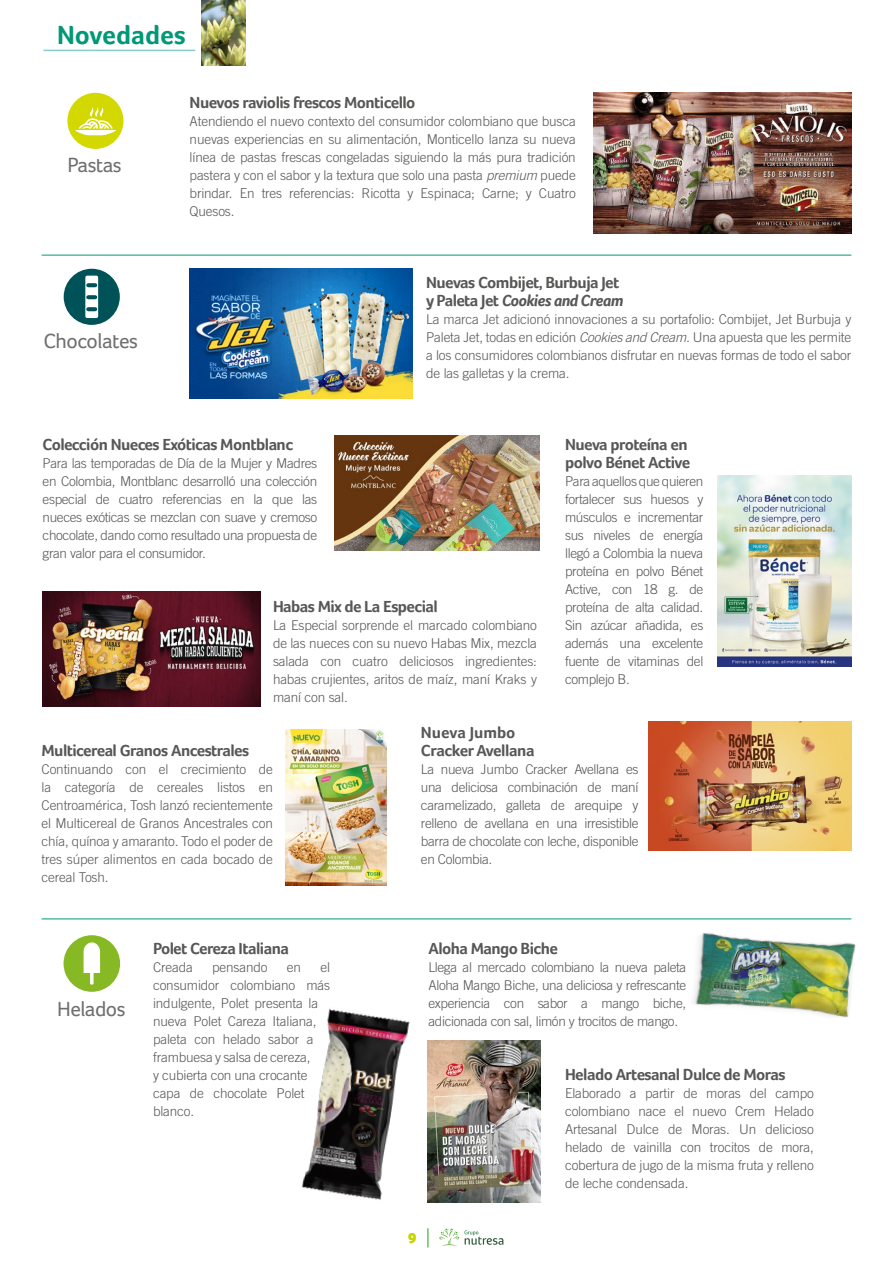
<style>
.page{position:relative;width:893px;height:1263px;background:#fff}
.page>*{position:absolute;margin:0;border:0;box-sizing:border-box;transform-origin:0 0}
.t1{font:700 27px "Foco";color:#009876}
.t2{font:21.15px "Foco";letter-spacing:-.025em;color:#706f6f}
.t3{font:700 16.5px/18px "Foco";letter-spacing:-.035em;color:#575756}
.t4{font:900 15px "Foco";color:#c8d300}
.t5{font:300 13.5px/18px "Trade Gothic";letter-spacing:-.01em;color:#575756;text-align:justify}
.s1{font-style:italic}
</style>
<div class="page">
<svg style="left:439px;top:1228px;width:64px;height:18px"></svg>
<svg style="left:427px;top:1228px;width:1px;height:19px"></svg>
<div style="left:64px;top:269px;width:56px;height:56px;background:#005259;border-radius:50%"></div>
<svg style="left:85px;top:276px;width:13px;height:42px"></svg>
<div style="left:67px;top:93px;width:57px;height:56px;background:#d3d800;border-radius:50%"></div>
<svg style="left:75px;top:108px;width:41px;height:27px"></svg>
<hr style="left:42px;top:255px;width:809px;height:1px;background:#009876">
<hr style="left:42px;top:918px;width:809px;height:1px;background:#009876">
<img style="left:202px;top:0;width:44px;height:66px">
<hr style="left:43px;top:50px;width:152px;height:1px;background:#88ccca">
<div style="left:64px;top:935px;width:56px;height:57px;background:#87b925;border-radius:50%"></div>
<svg style="left:84px;top:942px;width:16px;height:43px"></svg>
<img style="left:594px;top:93px;width:257px;height:141px">
<img style="left:190px;top:269px;width:222px;height:129px">
<img style="left:649px;top:721px;width:202px;height:129px">
<img style="left:334px;top:435px;width:205px;height:116px">
<img style="left:43px;top:592px;width:217px;height:115px">
<img style="left:717px;top:475px;width:134px;height:192px">
<img style="left:286px;top:730px;width:101px;height:156px">
<img style="left:666px;top:918px;width:190px;height:100px">
<img style="left:302px;top:1008px;width:108px;height:192px">
<img style="left:427px;top:1040px;width:114px;height:162px">
<h1 class="t1" style="left:57px;top:23px;width:130px">Novedades</h1>
<h2 class="t2" style="left:68px;top:156px;width:56px">Pastas</h2>
<h2 class="t2" style="left:43px;top:331px;width:96px">Chocolates</h2>
<p class="t3" style="left:190px;top:95px;width:227px">Nuevos raviolis frescos Monticello</p>
<p class="t5" style="left:190px;top:113px;width:388px">Atendiendo el nuevo contexto del consumidor colombiano que busca nuevas experiencias en su alimentación, Monticello lanza su nueva línea de pastas frescas congeladas siguiendo la más pura tradición pastera y con el sabor y la textura que solo una pasta <span class="s1">premium</span> puede brindar. En tres referencias: Ricotta y Espinaca; Carne; y Cuatro Quesos.</p>
<p class="t3" style="left:426px;top:275px;width:199px">Nuevas Combijet, Burbuja Jet y Paleta Jet <span class="s1">Cookies and Cream</span></p>
<p class="t5" style="left:426px;top:311px;width:427px">La marca Jet adicionó innovaciones a su portafolio: Combijet, Jet Burbuja y Paleta Jet, todas en edición <span class="s1">Cookies and Cream.</span> Una apuesta que les permite a los consumidores colombianos disfrutar en nuevas formas de todo el sabor de las galletas y la crema.</p>
<p class="t3" style="left:43px;top:435px;width:252px">Colección Nueces Exóticas Montblanc</p>
<p class="t5" style="left:43px;top:455px;width:276px">Para las temporadas de Día de la Mujer y Madres en Colombia, Montblanc desarrolló una colección especial de cuatro referencias en la que las nueces exóticas se mezclan con suave y cremoso chocolate, dando como resultado una propuesta de gran valor para el consumidor.</p>
<p class="t3" style="left:273px;top:597px;width:166px">Habas Mix de La Especial</p>
<p class="t5" style="left:273px;top:617px;width:266px">La Especial sorprende el marcado colombiano de las nueces con su nuevo Habas Mix, mezcla salada con cuatro deliciosos ingredientes: habas crujientes, aritos de maíz, maní Kraks y maní con sal.</p>
<p class="t3" style="left:565px;top:437px;width:127px">Nueva proteína en polvo Bénet Active</p>
<p class="t5" style="left:565px;top:473px;width:140px">Para aquellos que quieren fortalecer sus huesos y músculos e incrementar sus niveles de energía llegó a Colombia la nueva proteína en polvo Bénet Active, con 18 g. de proteína de alta calidad.<br>Sin azúcar añadida, es además una excelente fuente de vitaminas del complejo B.</p>
<p class="t3" style="left:42px;top:743px;width:209px">Multicereal Granos Ancestrales</p>
<p class="t5" style="left:42px;top:761px;width:233px">Continuando con el crecimiento de la categoría de cereales listos en Centroamérica, Tosh lanzó recientemente el Multicereal de Granos Ancestrales con chía, quínoa y amaranto. Todo el poder de tres súper alimentos en cada bocado de cereal Tosh.</p>
<h2 class="t2" style="left:57px;top:999px;width:70px">Helados</h2>
<p class="t3" style="left:153px;top:941px;width:137px">Polet Cereza Italiana</p>
<p class="t5" style="left:153px;top:959px;width:41px">Creada</p>
<p class="t5" style="left:212px;top:959px;width:57px">pensando</p>
<p class="t5" style="left:287px;top:959px;width:16px">en</p>
<p class="t5" style="left:153px;top:959px;width:179px;text-align:left;text-indent:167px">el consumidor colombiano más indulgente, Polet presenta la nueva Polet Careza Italiana, paleta con helado sabor a frambuesa y salsa de cereza,<br>y cubierta con una crocante capa de chocolate Polet blanco.</p>
<p class="t3" style="left:421px;top:725px;width:115px">Nueva Jumbo<br>Cracker Avellana</p>
<p class="t5" style="left:421px;top:761px;width:219px">La nueva Jumbo Cracker Avellana es una deliciosa combinación de maní caramelizado, galleta de arequipe y relleno de avellana en una irresistible barra de chocolate con leche, disponible en Colombia.</p>
<p class="t3" style="left:428px;top:941px;width:131px">Aloha Mango Biche</p>
<p class="t5" style="left:428px;top:959px;width:259px">Llega al mercado colombiano la nueva paleta Aloha Mango Biche, una deliciosa y refrescante experiencia con sabor a mango biche, adicionada con sal, limón y trocitos de mango.</p>
<p class="t4" style="left:408px;top:1228px;width:10px">9</p>
<p class="t3" style="left:565px;top:1067px;width:222px">Helado Artesanal Dulce de Moras</p>
<p class="t5" style="left:565px;top:1085px;width:250px">Elaborado a partir de moras del campo colombiano nace el nuevo Crem Helado Artesanal Dulce de Moras. Un delicioso helado de vainilla con trocitos de mora, cobertura de jugo de la misma fruta y relleno de leche condensada.</p>
</div>
